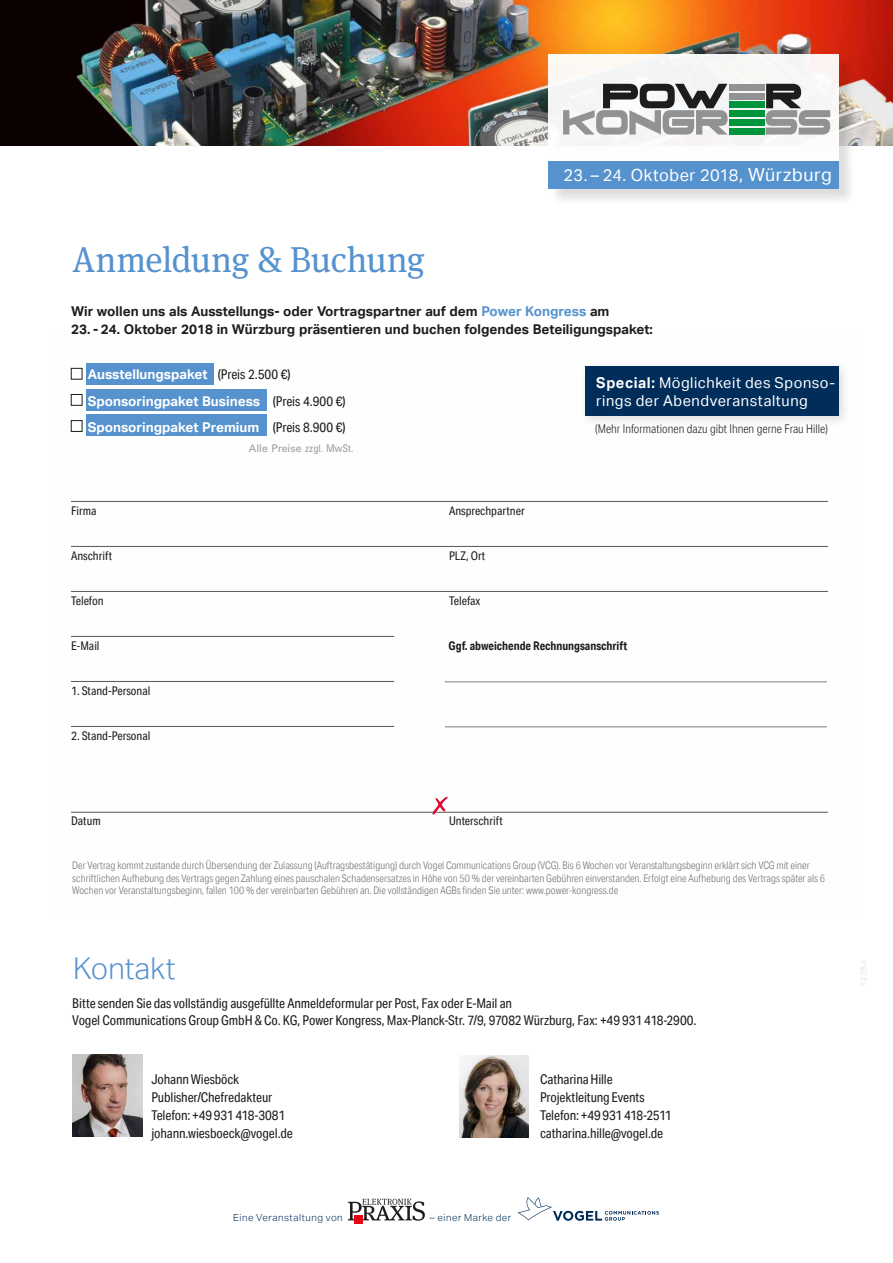
<style>
.page{position:relative;width:893px;height:1263px;background:#fff}
.page>*{position:absolute;margin:0;border:0;box-sizing:border-box;transform-origin:0 0}
.t1{font:36px "Meta Serif Pro";letter-spacing:-.015em;color:#5692ce}
.t2{font:300 30px "Aktiv Grotesk";letter-spacing:.005em;color:#5692ce}
.t3{font:16.8px "Aktiv Grotesk";letter-spacing:.02em;color:#fff}
.t4{font:15px/18px "Aktiv Grotesk";letter-spacing:.04em;color:#fff}
.t5{font:13.5px/18px "Aktiv Grotesk Cd";letter-spacing:-.01em;color:#1d1d1b}
.t6{font:700 13.5px "Aktiv Grotesk";color:#1d1d1b}
.t7{font:700 13.5px/26.1px "Aktiv Grotesk";color:#fff}
.t8{font:12px "Aktiv Grotesk Cd";color:#1d1d1b}
.t9{font:300 12px "Aktiv Grotesk Cd";color:#1d1d1b}
.t10{font:700 12px "Aktiv Grotesk Cd";color:#1d1d1b}
.t11{font:300 10.5px/12.6px "Aktiv Grotesk Cd";color:#706f6f}
.t12{font:10.5px "Univers LT Std";color:#9d9d9c}
.t13{font:300 9.75px "Aktiv Grotesk";letter-spacing:.06em;color:#002d5a}
.s1{font-size:18px}
.s2{color:#5692ce}
.s3{font-family:"Aktiv Grotesk Cd";font-weight:400;color:#1d1d1b}
.s4{font-weight:700}
.s5{font-stretch:condensed}
</style>
<div class="page">
<svg style="left:348px;top:1199px;width:77px;height:22px"></svg>
<div style="left:354px;top:1215px;width:9px;height:9px;background:#e30613"></div>
<svg style="left:518px;top:1197px;width:141px;height:24px"></svg>
<div style="left:86px;top:364px;width:128px;height:21px;background:#5692ce"></div>
<div style="left:86px;top:389px;width:181px;height:22px;background:#5692ce"></div>
<div style="left:86px;top:415px;width:181px;height:21px;background:#5692ce"></div>
<hr style="left:445px;top:681px;width:382px;height:1px;background:#575756">
<hr style="left:445px;top:726px;width:382px;height:1px;background:#575756">
<hr style="left:71px;top:501px;width:757px;height:1px;background:#575756">
<hr style="left:71px;top:546px;width:757px;height:1px;background:#575756">
<hr style="left:71px;top:591px;width:757px;height:1px;background:#575756">
<hr style="left:71px;top:636px;width:323px;height:1px;background:#575756">
<hr style="left:71px;top:681px;width:323px;height:1px;background:#575756">
<hr style="left:71px;top:726px;width:323px;height:1px;background:#575756">
<hr style="left:71px;top:812px;width:757px;height:1px;background:#575756">
<div style="left:71px;top:368px;width:11px;height:11px;border:1px solid #1d1d1b"></div>
<div style="left:71px;top:394px;width:11px;height:11px;border:1px solid #1d1d1b"></div>
<div style="left:71px;top:420px;width:11px;height:12px;border:1px solid #1d1d1b"></div>
<img style="left:72px;top:1055px;width:70px;height:82px">
<img style="left:459px;top:1055px;width:70px;height:82px">
<svg style="left:432px;top:797px;width:16px;height:17px"></svg>
<img style="left:0;top:0;width:893px;height:146px">
<div style="left:549px;top:55px;width:307px;height:151px;background:#1d1d1b;opacity:.15"></div>
<div style="left:549px;top:161px;width:290px;height:28px;background:#5692ce"></div>
<div style="left:549px;top:54px;width:290px;height:107px;background:#f9f8f6"></div>
<svg style="left:563px;top:84px;width:267px;height:51px"></svg>
<div style="left:579px;top:360px;width:272px;height:68px;background:#1d1d1b;opacity:.15"></div>
<div style="left:585px;top:366px;width:254px;height:50px;background:#002d5a"></div>
<h1 class="t1" style="left:72px;top:233px;width:354px">Anmeldung &amp; Buchung</h1>
<h3 class="t3" style="left:564px;top:165px;width:270px">23. – 24. Oktober 2018<span class="s1">, Würzburg</span></h3>
<p class="t6" style="left:71px;top:304px;width:540px">Wir wollen uns als Ausstellungs- oder Vortragspartner auf dem <span class="s2">Power Kongress</span> am</p>
<p class="t6" style="left:71px;top:322px;width:583px">23. - 24. Oktober 2018 in Würzburg präsentieren und buchen folgendes Beteiligungspaket:</p>
<p class="t7" style="left:88px;top:362px;width:259px">Ausstellungspaket <span class="s3">(Preis 2.500 €)<br></span>Sponsoringpaket Business <span class="s3">(Preis 4.900 €)<br></span>Sponsoringpaket Premium <span class="s3">(Preis 8.900 €)</span></p>
<h3 class="t4" style="left:596px;top:373px;width:240px"><span class="s4">Special:</span> Möglichkeit des Sponso&shy;rings der Abendveranstaltung</h3>
<p class="t9" style="left:595px;top:422px;width:234px">(Mehr Informationen dazu gibt Ihnen gerne Frau Hille)</p>
<p class="t12" style="left:249px;top:442px;width:106px">Alle Preise <span class="s5">zzgl. MwSt.</span></p>
<p class="t8" style="left:71px;top:503px;width:27px">Firma</p>
<p class="t8" style="left:449px;top:503px;width:77px">Ansprechpartner</p>
<p class="t8" style="left:71px;top:548px;width:43px">Anschrift</p>
<p class="t8" style="left:449px;top:548px;width:38px">PLZ, Ort</p>
<p class="t8" style="left:71px;top:593px;width:34px">Telefon</p>
<p class="t8" style="left:449px;top:593px;width:33px">Telefax</p>
<p class="t8" style="left:71px;top:638px;width:30px">E-Mail</p>
<p class="t8" style="left:71px;top:683px;width:81px">1. Stand-Personal</p>
<p class="t8" style="left:71px;top:728px;width:81px">2. Stand-Personal</p>
<p class="t10" style="left:449px;top:638px;width:180px">Ggf. abweichende Rechnungsanschrift</p>
<p class="t8" style="left:71px;top:814px;width:31px">Datum</p>
<p class="t8" style="left:449px;top:814px;width:55px">Unterschrift</p>
<p class="t11" style="left:72px;top:859px;width:754px">Der Vertrag kommt zustande durch Übersendung der Zulassung (Auftragsbestätigung) durch Vogel Communications Group (VCG). Bis 6 Wochen vor Veranstaltungsbeginn erklärt sich VCG mit einer schriftlichen Aufhebung des Vertrags gegen Zahlung eines pauschalen Schadensersatzes in Höhe von 50 % der vereinbarten Gebühren einverstanden. Erfolgt eine Aufhebung des Vertrags später als 6<br>Wochen vor Veranstaltungsbeginn, fallen 100 % der vereinbarten Gebühren an. Die vollständigen AGBs finden Sie unter: www.power-kongress.de</p>
<h2 class="t2" style="left:73px;top:951px;width:104px">Kontakt</h2>
<p class="t5" style="left:72px;top:995px;width:626px;line-height:16.5px">Bitte senden Sie das vollständig ausgefüllte Anmeldeformular per Post, Fax oder E-Mail an<br>Vogel Communications Group GmbH &amp; Co. KG, Power Kongress, Max-Planck-Str. 7/9, 97082 Würzburg, Fax: +49 931 418-2900.</p>
<p class="t5" style="left:151px;top:1070px;width:143px">Johann Wiesböck<br>Publisher/Chefredakteur<br>Telefon: +49 931 418-3081 johann.wiesboeck@vogel.de</p>
<p class="t5" style="left:540px;top:1070px;width:133px">Catharina Hille<br>Projektleitung Events<br>Telefon: +49 931 418-2511 catharina.hille@vogel.de</p>
<p class="t13" style="left:233px;top:1211px;width:111px">Eine Veranstaltung von</p>
<p class="t13" style="left:430px;top:1211px;width:83px">– einer Marke der</p>
</div>
